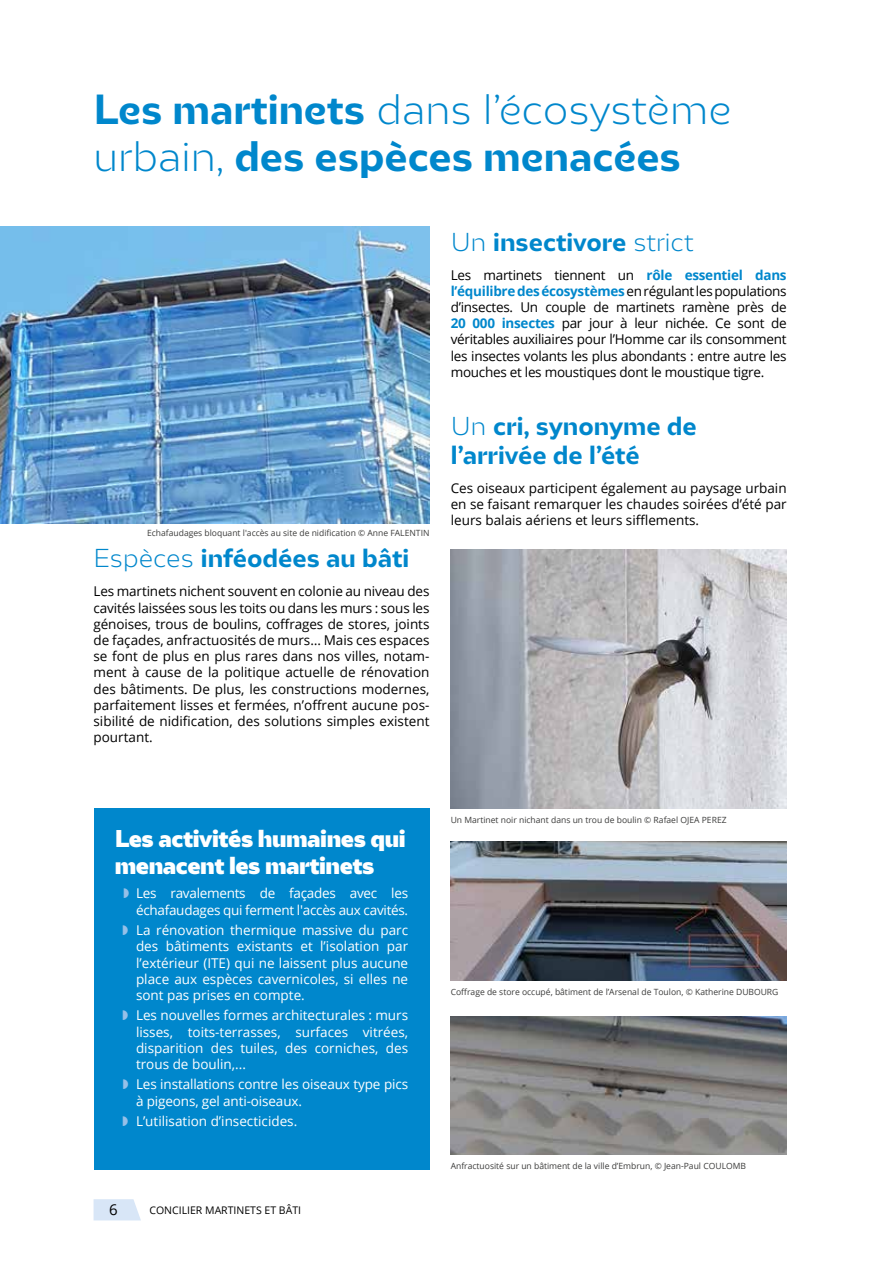
<style>
.page{position:relative;width:893px;height:1263px;background:#fff}
.page>*{position:absolute;margin:0;border:0;box-sizing:border-box;transform-origin:0 0}
.t1{font:700 39px/46.8px "LPO";color:#0087cc}
.t2{font:700 24px/28.8px "LPO";color:#0087cc}
.t3{font:900 22.5px/27px "LPO";letter-spacing:-.02em;color:#fff}
.t4{font:15px "Open Sans";color:#000}
.t5{font:13.5px/16.2px "Open Sans";color:#000;text-align:justify}
.t6{font:13.5px/16.2px "Open Sans";color:#fff;text-align:justify}
.t7{font:13.5px/16.2px "Open Sans";letter-spacing:-.02em;color:#fff}
.t8{font:10.5px "Open Sans";color:#000}
.t9{font:8.55px "Open Sans";color:#3c3c3b}
.s1{font-weight:300}
.s2{font-weight:700;color:#0087cc}
</style>
<div class="page">
<img style="left:451px;top:549px;width:336px;height:260px">
<img style="left:451px;top:1016px;width:336px;height:138px">
<img style="left:451px;top:842px;width:336px;height:138px">
<div style="left:94px;top:808px;width:335px;height:361px;background:#0087cc"></div>
<img style="left:0;top:226px;width:429px;height:297px">
<svg style="left:94px;top:1199px;width:47px;height:21px"></svg>
<h1 class="t1" style="left:94px;top:86px;width:639px">Les martinets <span class="s1">dans l’écosystème urbain,</span> des espèces menacées</h1>
<p class="t9" style="left:147px;top:527px;width:282px">Echafaudages bloquant l'accès au site de nidification © Anne FALENTIN</p>
<h2 class="t2" style="left:94px;top:544px;width:317px"><span class="s1">Espèces</span> inféodées au bâti</h2>
<p class="t5" style="left:94px;top:583px;width:337px">Les martinets nichent souvent en colonie au niveau des cavités laissées sous les toits ou dans les murs : sous les génoises, trous de boulins, coffrages de stores, joints de façades, anfractuosités de murs… M ais ces espaces se font de plus en plus rares dans nos villes, notam&shy;ment à cause de la politique actuelle de rénovation des bâtiments. De plus, les constructions modernes, parfaitement lisses et fermées, n’offrent aucune pos&shy;sibilité de nidification, des solutions simples existent pourtant.</p>
<h2 class="t2" style="left:451px;top:228px;width:244px"><span class="s1">Un</span> insectivore <span class="s1">strict</span></h2>
<p class="t5" style="left:451px;top:266px;width:337px">Les martinets tiennent un <span class="s2">rôle essentiel dans l’équilibre des écosystèmes</span> en régulant les populations d’insectes. Un couple de martinets ramène près de <span class="s2">20 000 insectes</span> par jour à leur nichée. Ce sont de véritables auxiliaires pour l’Homme car ils consomment les insectes volants les plus abondants : entre autre les mouches et les moustiques dont le moustique tigre.</p>
<h2 class="t2" style="left:451px;top:412px;width:248px"><span class="s1">Un</span> cri, synonyme de l’arrivée de l’été</h2>
<p class="t5" style="left:451px;top:480px;width:337px">Ces oiseaux participent également au paysage urbain en se faisant remarquer les chaudes soirées d’été par leurs balais aériens et leurs sifflements.</p>
<h3 class="t3" style="left:115px;top:825px;width:292px">Les activités humaines qui menacent les martinets</h3>
<p class="t7" style="left:136px;top:885px;width:274px">Les ravalements de façades avec les échafaudages qui ferment l'accès aux cavités.</p>
<p class="t6" style="left:136px;top:922px;width:274px">La rénovation thermique massive du parc des bâtiments existants et l’isolation par l’extérieur (ITE) qui ne laissent plus aucune place aux espèces cavernicoles, si elles ne sont pas prises en compte.</p>
<p class="t6" style="left:136px;top:1007px;width:274px">Les nouvelles formes architecturales : murs lisses, toits-terrasses, surfaces vitrées, disparition des tuiles, des corniches, des trous de boulin,...</p>
<p class="t6" style="left:136px;top:1076px;width:274px">Les installations contre les oiseaux type pics à pigeons, gel anti-oiseaux.</p>
<p class="t6" style="left:136px;top:1113px;width:163px">L’utilisation d’insecticides.</p>
<p class="t4" style="left:109px;top:1199px;width:10px">6</p>
<p class="t8" style="left:149px;top:1203px;width:29px">Concilie</p>
<p class="t8" style="left:196px;top:1203px;width:105px">r marti nets et bâti</p>
<p class="t9" style="left:451px;top:814px;width:277px">Un Martinet noir nichant dans un trou de boulin © Rafael OJEA PEREZ</p>
<p class="t9" style="left:451px;top:986px;width:329px">Coffrage de store occupé, bâtiment de l’Arsenal de Toulon, © Katherine DUBO URG</p>
<p class="t9" style="left:451px;top:1160px;width:283px">Anfractuosité sur un bâtiment de la ville d’Embrun, © Jean-Paul COULOMB</p>
</div>
